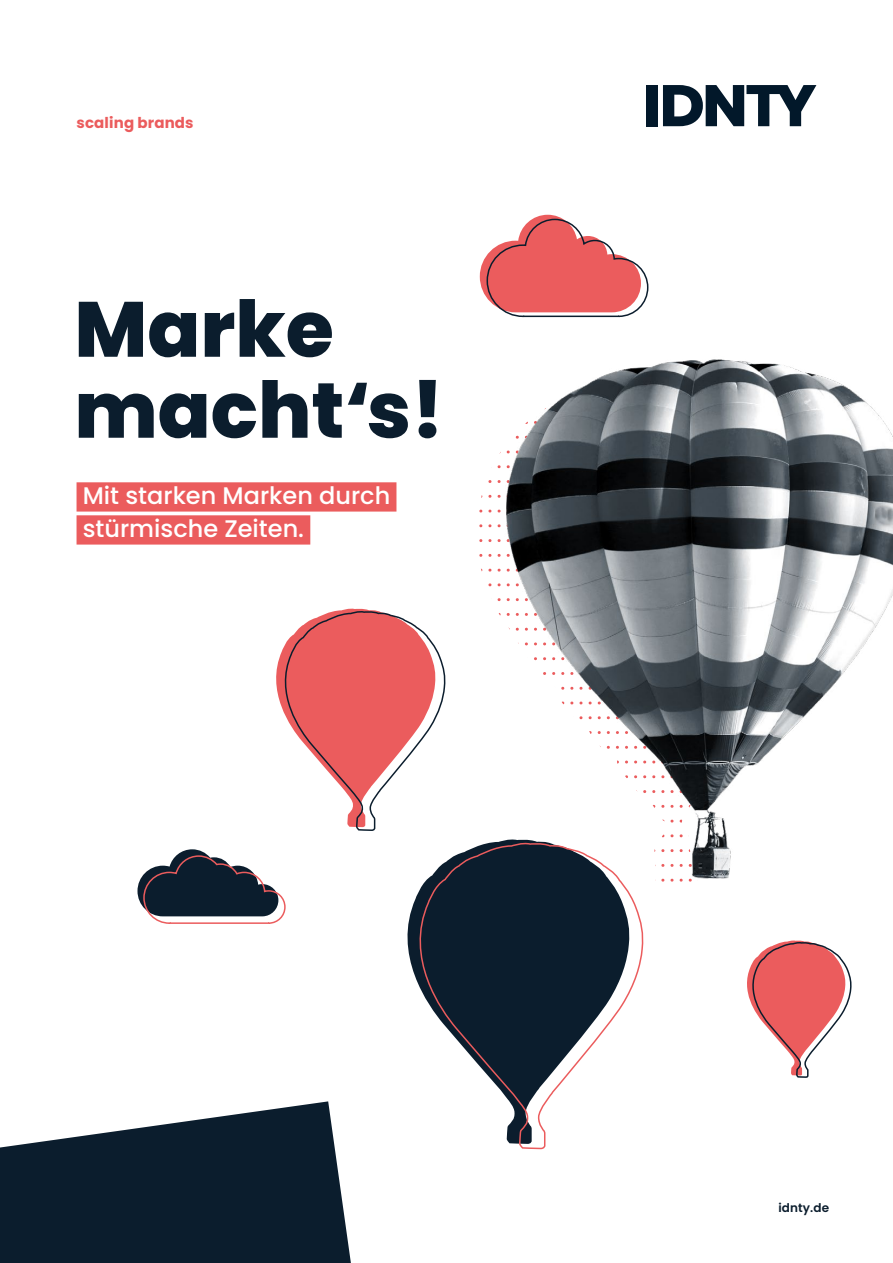
<style>
.page{position:relative;width:893px;height:1263px;background:#fff}
.page>*{position:absolute;margin:0;border:0;box-sizing:border-box;transform-origin:0 0}
.t1{font:800 78px/81px "Poppins";color:#0b1d2d}
.t2{font:500 24px/33px "Poppins";color:#fff}
.t3{font:700 15px "Poppins";letter-spacing:.01em;color:#eb5c5d}
.t4{font:600 12px "Poppins";letter-spacing:.01em;color:#0b1d2d}
</style>
<div class="page">
<svg style="left:0;top:1101px;width:351px;height:162px;fill:#0b1d2d"></svg>
<div style="left:646px;top:85px;width:12px;height:41px;background:#02182a"></div>
<svg style="left:663px;top:85px;width:153px;height:41px"></svg>
<div style="left:77px;top:482px;width:319px;height:30px;background:#eb5c5d"></div>
<div style="left:77px;top:515px;width:233px;height:30px;background:#eb5c5d"></div>
<img style="left:479px;top:359px;width:414px;height:523px">
<svg style="left:479px;top:838px;width:151px;height:4px"></svg>
<svg style="left:407px;top:842px;width:238px;height:308px"></svg>
<svg style="left:276px;top:608px;width:170px;height:223px"></svg>
<svg style="left:747px;top:940px;width:105px;height:138px"></svg>
<svg style="left:480px;top:215px;width:169px;height:103px"></svg>
<svg style="left:137px;top:849px;width:149px;height:75px"></svg>
<p class="t3" style="left:77px;top:114px;width:119px">scaling brands</p>
<h1 class="t1" style="left:74px;top:289px;width:371px">Marke macht‘s!</h1>
<p class="t2" style="left:83px;top:480px;width:309px">Mit starken Marken durch stürmische Zeiten.</p>
<p class="t4" style="left:778px;top:1201px;width:52px">idnty.de</p>
</div>
